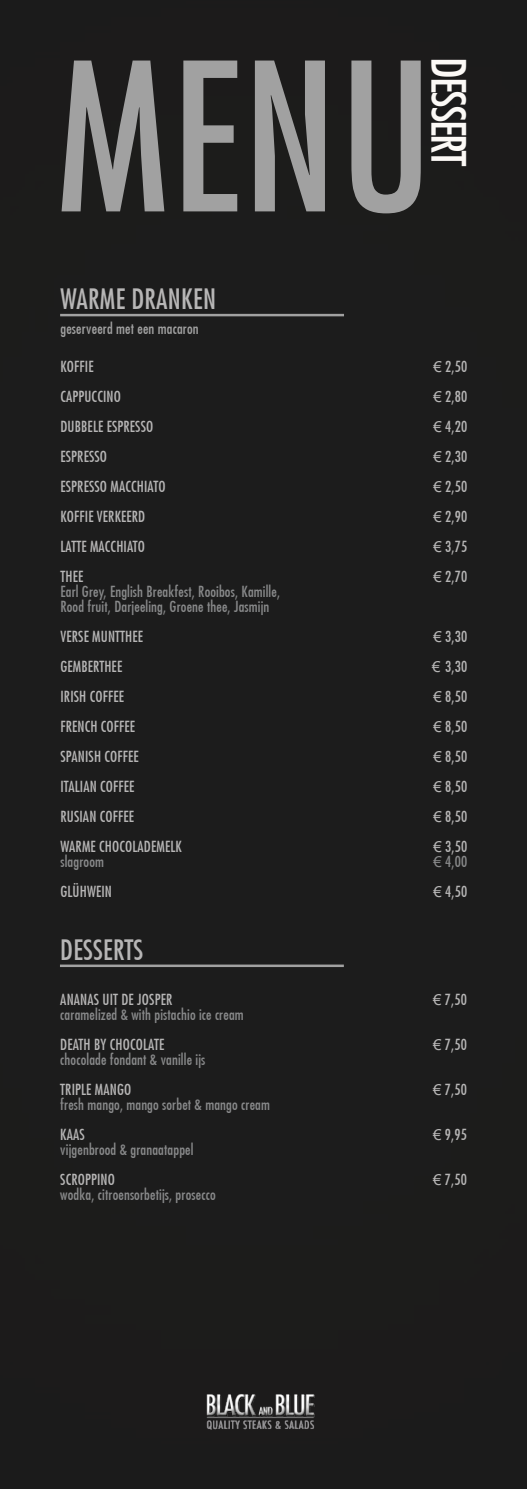
<style>
.page{position:relative;width:527px;height:1489px;background:#fff}
.page>*{position:absolute;margin:0;border:0;box-sizing:border-box;transform-origin:0 0}
.t1{font:500 condensed 200px "Futura";color:#a1a1a1}
.t2{font:500 condensed 46.25px "Futura";letter-spacing:-.04em;color:#fcf9f6}
.t3{font:500 condensed 27.5px "Futura";letter-spacing:.01em;color:#b7b6b6}
.t4{font:500 condensed 15px/30px "Futura";letter-spacing:.01em;color:#b7b6b6}
.t5{font:500 condensed 15px/15px "Futura";letter-spacing:.01em;color:#88898a}
.t6{font:500 condensed 15px "Futura";letter-spacing:.01em;color:#a1a1a1}
.s1{font-family:"Arial";font-weight:400;font-stretch:normal}
.s2{font-family:"Arial";font-weight:400;font-stretch:normal;color:#b7b6b6}
.s3{color:#b7b6b6}
</style>
<div class="page">
<div style="left:0;top:0;width:526px;height:1488px;background:#1c1c1c"></div>
<hr style="left:60px;top:314px;width:283px;height:2px;background:#a1a1a1">
<hr style="left:60px;top:964px;width:283px;height:3px;background:#a1a1a1">
<img style="left:193px;top:1372px;width:133px;height:67px">
<h1 class="t1" style="left:57px;top:17px;width:377px">MENU</h1>
<h2 class="t2" style="left:475px;top:57px;width:110px;rotate:90deg">DESSERT</h2>
<h3 class="t3" style="left:60px;top:282px;width:157px">WARME DRANKEN</h3>
<p class="t6" style="left:60px;top:319px;width:140px">geserveerd met een macaron</p>
<p class="t4" style="left:60px;top:351px;width:106px">KOFFIE<br>CAPPUCCINO<br>DUBBELE ESPRESSO<br>ESPRESSO<br>ESPRESSO MACCHIATO<br>KOFFIE VERKEERD<br>LATTE MACCHIATO<br>THEE</p>
<p class="t5" style="left:60px;top:583px;width:221px">Earl Grey, English Breakfest, Rooibos, Kamille,<br>Rood fruit, Darjeeling, Groene thee, Jasmijn</p>
<p class="t4" style="left:60px;top:621px;width:123px">VERSE MUNTTHEE<br>GEMBERTHEE<br>IRISH COFFEE<br>FRENCH COFFEE<br>SPANISH COFFEE<br>ITALIAN COFFEE<br>RUSIAN COFFEE<br>WARME CHOCOLADEMELK</p>
<p class="t5" style="left:60px;top:853px;width:45px">slagroom</p>
<p class="t4" style="left:60px;top:876px;width:53px">GLÜHWEIN</p>
<h3 class="t3" style="left:60px;top:933px;width:84px">DESSERTS</h3>
<p class="t4" style="left:60px;top:984px;width:113px">ANANAS UIT DE JOSPER</p>
<p class="t5" style="left:60px;top:1006px;width:185px">caramelized &amp; with pistachio ice cream</p>
<p class="t4" style="left:60px;top:1029px;width:105px">DEATH BY CHOCOLATE</p>
<p class="t5" style="left:60px;top:1051px;width:146px">chocolade fondant &amp; vanille ijs</p>
<p class="t4" style="left:60px;top:1074px;width:72px">TRIPLE MANGO</p>
<p class="t5" style="left:60px;top:1096px;width:211px">fresh mango, mango sorbet &amp; mango cream</p>
<p class="t4" style="left:60px;top:1119px;width:26px">KAAS</p>
<p class="t5" style="left:60px;top:1141px;width:134px">vijgenbrood &amp; granaatappel</p>
<p class="t4" style="left:60px;top:1164px;width:56px">SCROPPINO</p>
<p class="t5" style="left:60px;top:1186px;width:157px">wodka, citroensorbetijs, prosecco</p>
<p class="t4" style="left:433px;top:351px;width:35px;text-align:justify"><span class="s1">€</span> 2,50 <span class="s1">€</span> 2,80 <span class="s1">€</span> 4,20 <span class="s1">€</span> 2,30 <span class="s1">€</span> 2,50 <span class="s1">€</span> 2,90 <span class="s1">€</span> 3,75 <span class="s1">€</span> 2,70</p>
<p class="t4" style="left:432px;top:621px;width:36px;text-align:justify"><span class="s1">€</span> 3,30 <span class="s1">€</span> 3,30 <span class="s1">€</span> 8,50 <span class="s1">€</span> 8,50 <span class="s1">€</span> 8,50 <span class="s1">€</span> 8,50 <span class="s1">€</span> 8,50 <span class="s1">€</span> 3,50</p>
<p class="t5" style="left:433px;top:846px;width:35px;line-height:30px"><span class="s1">€</span> 4,00 <span class="s2">€</span> <span class="s3">4,50</span></p>
<p class="t4" style="left:433px;top:984px;width:35px"><span class="s1">€</span> 7,50</p>
<p class="t4" style="left:433px;top:1029px;width:35px"><span class="s1">€</span> 7,50</p>
<p class="t4" style="left:433px;top:1074px;width:35px"><span class="s1">€</span> 7,50</p>
<p class="t4" style="left:433px;top:1119px;width:35px"><span class="s1">€</span> 9,95</p>
<p class="t4" style="left:433px;top:1164px;width:35px"><span class="s1">€</span> 7,50</p>
</div>
